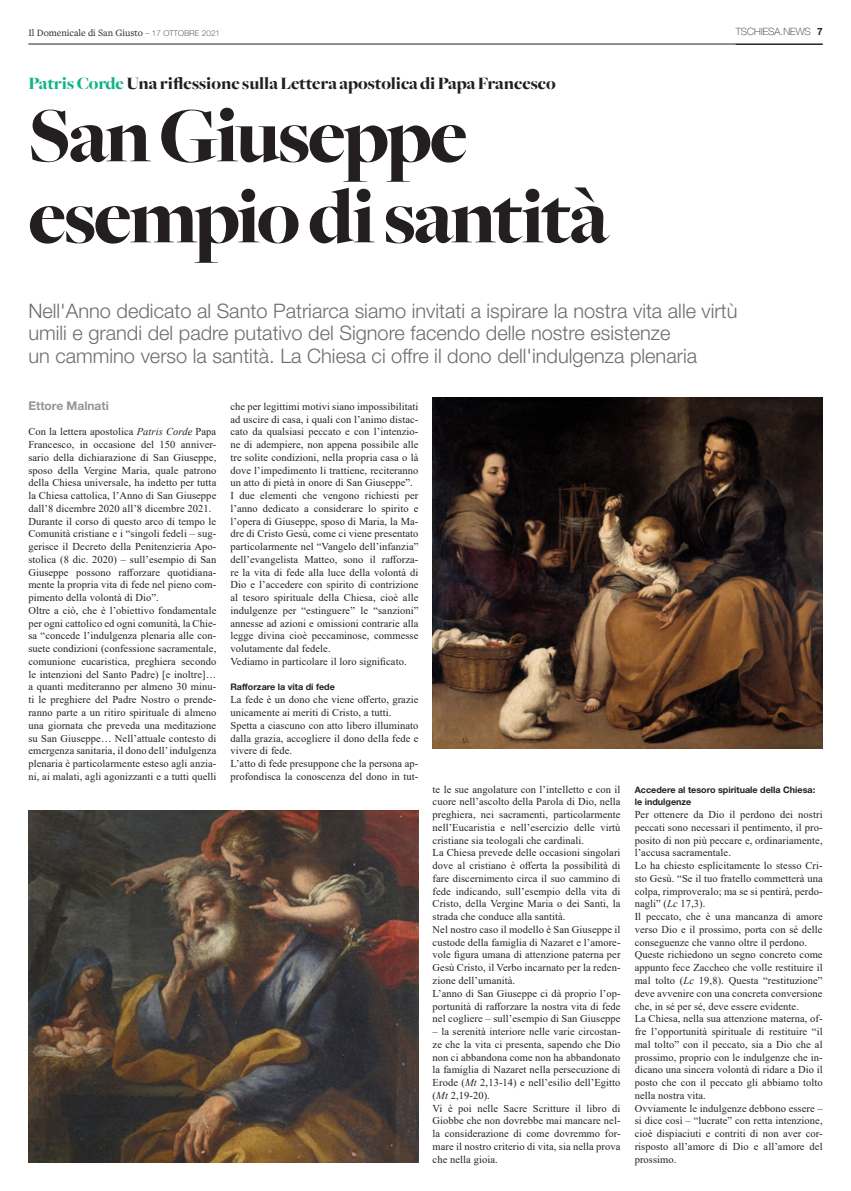
<style>
.page{position:relative;width:851px;height:1191px;background:#fff}
.page>*{position:absolute;margin:0;border:0;box-sizing:border-box;transform-origin:0 0}
.t1{font:900 81px "Freight Big";letter-spacing:-.035em;color:#231f20}
.t2{font:300 20px "Helvetica Neue LT Std";color:#6c6d70}
.t3{font:900 18px "Freight Big";color:#231f20}
.t4{font:700 12px "Helvetica Neue LT Std";color:#939598}
.t5{font:10.5px/12.8px "Times New Roman";letter-spacing:.01em;color:#231f20;text-align:justify}
.t6{font:10px "Freight Text Pro";color:#231f20}
.t7{font:100 10px "Helvetica Neue LT Std";color:#231f20}
.t8{font:700 9px/12.8px "Helvetica Neue LT Std";color:#231f20}
.s1{font-family:"Helvetica Neue LT Std";font-weight:100;font-size:8px}
.s2{font-weight:700}
.s3{color:#12b385}
.s4{font-style:italic}
</style>
<div class="page">
<hr style="left:28px;top:44px;width:794px;height:1px;background:#231f20">
<img style="left:28px;top:811px;width:390px;height:351px">
<img style="left:432px;top:397px;width:390px;height:352px">
<p class="t6" style="left:28px;top:26px;width:193px">Il Domenicale di San Giusto <span class="s1">– 17 OTTOBRE 2021</span></p>
<p class="t7" style="left:735px;top:26px;width:88px">TSCHIESA.NEWS <span class="s2">7</span></p>
<p class="t3" style="left:28px;top:74px;width:528px"><span class="s3">Patris Corde</span> Una riflessione sulla Lettera apostolica di Papa Francesco</p>
<p class="t1" style="left:28px;top:91px;width:441px">San Giuseppe</p>
<p class="t1" style="left:28px;top:172px;width:582px">esempio di santità</p>
<p class="t2" style="left:28px;top:299px;width:710px">Nell'Anno dedicato al Santo Patriarca siamo invitati a ispirare la nostra vita alle virtù</p>
<p class="t2" style="left:28px;top:321px;width:643px">umili e grandi del padre putativo del Signore facendo delle nostre esistenze</p>
<p class="t2" style="left:28px;top:344px;width:670px">un cammino verso la santità. La Chiesa ci offre il dono dell'indulgenza plenaria</p>
<p class="t4" style="left:28px;top:398px;width:82px">Ettore Malnati</p>
<p class="t5" style="left:28px;top:425px;width:189px">Con la lettera apostolica <span class="s4">Patris Corde</span> Papa Francesco, in occasione del 150 anniver&shy;sario della dichiarazione di San Giuseppe, sposo della Vergine Maria, quale patrono della Chiesa universale, ha indetto per tutta la Chiesa cattolica, l’Anno di San Giuseppe dall’8 dicembre 2020 all’8 dicembre 2021.</p>
<p class="t5" style="left:28px;top:514px;width:189px">Durante il corso di questo arco di tempo le Comunità cristiane e i “singoli fedeli – sug&shy;gerisce il Decreto della Penitenzieria Apo&shy;stolica (8 dic. 2020) – sull’esempio di San Giuseppe possono rafforzare quotidiana&shy;mente la propria vita di fede nel pieno com&shy;pimento della volontà di Dio”.</p>
<p class="t5" style="left:28px;top:603px;width:189px">Oltre a ciò, che è l’obiettivo fondamentale per ogni cattolico ed ogni comunità, la Chie&shy;sa “concede l’indulgenza plenaria alle con&shy;suete condizioni (confessione sacramentale, comunione eucaristica, preghiera secondo le intenzioni del Santo Padre) [e inoltre]… a quanti mediteranno per almeno 30 minu&shy;ti le preghiere del Padre Nostro o prende&shy;ranno parte a un ritiro spirituale di almeno una giornata che preveda una meditazione su San Giuseppe… Nell’attuale contesto di emergenza sanitaria, il dono dell’ indulgenza plenaria è particolarmente esteso agli anzia&shy;ni, ai malati, agli agonizzanti e a tutti quelli</p>
<p class="t5" style="left:230px;top:399px;width:189px">che per legittimi motivi siano impossibilitati ad uscire di casa, i quali con l’animo distac&shy;cato da qualsiasi peccato e con l’intenzio&shy;ne di adempiere, non appena possibile alle tre solite condizioni, nella propria casa o là dove l’impedimento li trattiene, reciteranno un atto di pietà in onore di San Giuseppe”.</p>
<p class="t5" style="left:230px;top:489px;width:189px">I due elementi che vengono richiesti per l’anno dedicato a considerare lo spirito e l’opera di Giuseppe, sposo di Maria, la Ma&shy;dre di Cristo Gesù, come ci viene presentato particolarmente nel “Vangelo dell’infanzia” dell’evangelista Matteo, sono il rafforza&shy;re la vita di fede alla luce della volontà di Dio e l’accedere con spirito di contrizione al tesoro spirituale della Chiesa, cioè alle indulgenze per “estinguere” le “sanzioni” annesse ad azioni e omissioni contrarie alla legge divina cioè peccaminose, commesse volutamente dal fedele.</p>
<p class="t5" style="left:230px;top:654px;width:178px">Vediamo in particolare il loro significato.</p>
<p class="t8" style="left:230px;top:680px;width:106px">Rafforzare la vita di fede</p>
<p class="t5" style="left:230px;top:693px;width:189px">La fede è un dono che viene offerto, grazie unicamente ai meriti di Cristo, a tutti.</p>
<p class="t5" style="left:230px;top:718px;width:189px">Spetta a ciascuno con atto libero illuminato dalla grazia, accogliere il dono della fede e vivere di fede.</p>
<p class="t5" style="left:230px;top:757px;width:189px">L’atto di fede presuppone che la persona ap&shy;profondisca la conoscenza del dono in tut-</p>
<p class="t5" style="left:432px;top:782px;width:189px">te le sue angolature con l’intelletto e con il cuore nell’ascolto della Parola di Dio, nella preghiera, nei sacramenti, particolarmente nell’Eucaristia e nell’esercizio delle virtù cristiane sia teologali che cardinali.</p>
<p class="t5" style="left:432px;top:846px;width:189px">La Chiesa prevede delle occasioni singolari dove al cristiano è offerta la possibilità di fare discernimento circa il suo cammino di fede indicando, sull’esempio della vita di Cristo, della Vergine Maria o dei Santi, la strada che conduce alla santità.</p>
<p class="t5" style="left:432px;top:922px;width:189px">Nel nostro caso il modello è San Giuseppe il custode della famiglia di Nazaret e l’amore&shy;vole figura umana di attenzione paterna per Gesù Cristo, il Verbo incarnato per la reden&shy;zione dell’umanità.</p>
<p class="t5" style="left:432px;top:986px;width:189px">L’anno di San Giuseppe ci dà proprio l’op&shy;portunità di rafforzare la nostra vita di fede nel cogliere – sull’esempio di San Giuseppe</p>
<p class="t5" style="left:432px;top:1024px;width:189px">– la serenità interiore nelle varie circostan&shy;ze che la vita ci presenta, sapendo che Dio non ci abbandona come non ha abbandonato la famiglia di Nazaret nella persecuzione di Erode (<span class="s4">Mt</span> 2,13-14) e nell’esilio dell’Egitto (<span class="s4">Mt</span> 2,19-20).</p>
<p class="t5" style="left:432px;top:1101px;width:189px">Vi è poi nelle Sacre Scritture il libro di Giobbe che non dovrebbe mai mancare nel&shy;la considerazione di come dovremmo for&shy;mare il nostro criterio di vita, sia nella prova che nella gioia.</p>
<p class="t8" style="left:634px;top:782px;width:182px">Accedere al tesoro spirituale della Chiesa: le indulgenze</p>
<p class="t5" style="left:634px;top:808px;width:189px">Per ottenere da Dio il perdono dei nostri peccati sono necessari il pentimento, il pro&shy;posito di non più peccare e, ordinariamente, l’accusa sacramentale.</p>
<p class="t5" style="left:634px;top:859px;width:189px">Lo ha chiesto esplicitamente lo stesso Cri&shy;sto Gesù. “Se il tuo fratello commetterà una colpa, rimproveralo; ma se si pentirà, perdo&shy;nagli” (<span class="s4">Lc</span> 17,3).</p>
<p class="t5" style="left:634px;top:910px;width:189px">Il peccato, che è una mancanza di amore verso Dio e il prossimo, porta con sé delle conseguenze che vanno oltre il perdono.</p>
<p class="t5" style="left:634px;top:948px;width:189px">Queste richiedono un segno concreto come appunto fece Zaccheo che volle restituire il mal tolto (<span class="s4">Lc</span> 19,8). Questa “restituzione” deve avvenire con una concreta conversione che, in sé per sé, deve essere evidente.</p>
<p class="t5" style="left:634px;top:1012px;width:189px">La Chiesa, nella sua attenzione materna, of&shy;fre l’opportunità spirituale di restituire “il mal tolto” con il peccato, sia a Dio che al prossimo, proprio con le indulgenze che in&shy;dicano una sincera volontà di ridare a Dio il posto che con il peccato gli abbiamo tolto nella nostra vita.</p>
<p class="t5" style="left:634px;top:1101px;width:189px">Ovviamente le indulgenze debbono essere – si dice così – “lucrate” con retta intenzione, cioè dispiaciuti e contriti di non aver cor&shy;risposto all’amore di Dio e all’amore del prossimo.</p>
</div>
